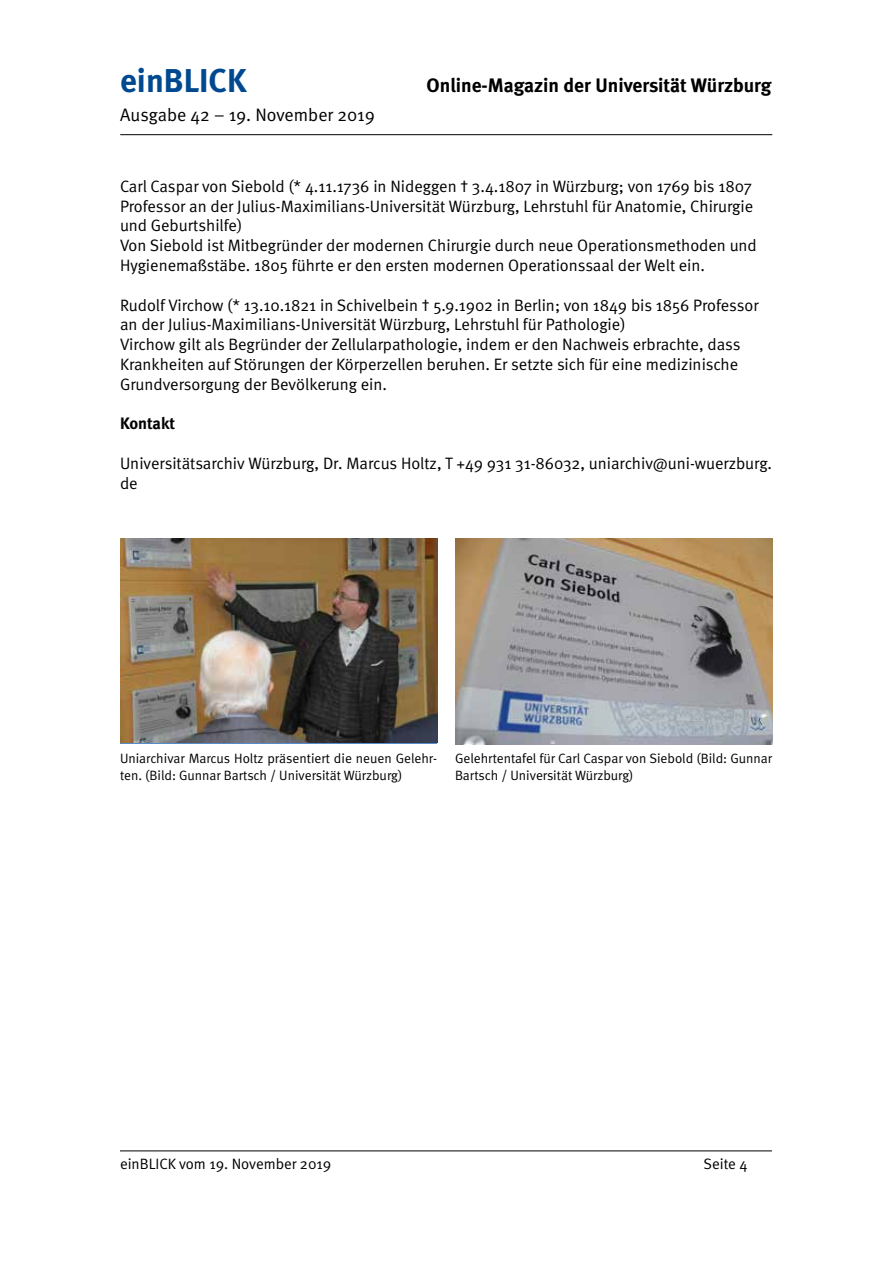
<style>
.page{position:relative;width:893px;height:1263px;background:#fff}
.page>*{position:absolute;margin:0;border:0;box-sizing:border-box;transform-origin:0 0}
.t1{font:700 33px "Meta";color:#004990}
.t2{font:700 19.5px "Meta";color:#000}
.t3{font:18px "Meta Normal";color:#000}
.t4{font:16.5px/19.8px "Meta Normal";color:#000}
.t5{font:700 16.5px "Meta";color:#000}
.t6{font:15px "Meta Normal";color:#000}
.t7{font:13.5px/16.2px "Meta Normal";color:#000}
</style>
<div class="page">
<hr style="left:120px;top:134px;width:652px;height:1px;background:#000">
<hr style="left:120px;top:1150px;width:652px;height:1px;background:#000">
<img style="left:120px;top:539px;width:317px;height:203px">
<img style="left:455px;top:539px;width:318px;height:205px">
<h1 class="t1" style="left:120px;top:61px;width:128px">einBLICK</h1>
<p class="t2" style="left:427px;top:74px;width:346px">Online-Magazin der Universität Würzburg</p>
<p class="t3" style="left:120px;top:105px;width:256px">Ausgabe 42 – 19. November 2019</p>
<p class="t4" style="left:120px;top:176px;width:638px">Carl Caspar von Siebold (* 4.11.1736 in Nideggen † 3.4.1807 in Würzburg; von 1769 bis 1807<br>Professor an der Julius-Maximilians-Universität Würzburg, Lehrstuhl für Anatomie, Chirurgie und Geburtshilfe)<br>Von Siebold ist Mitbegründer der modernen Chirurgie durch neue Operationsmethoden und Hygienemaßstäbe. 1805 führte er den ersten modernen Operationssaal der Welt ein.</p>
<p class="t4" style="left:120px;top:295px;width:640px">Rudolf Virchow (* 13.10.1821 in Schivelbein † 5.9.1902 in Berlin; von 1849 bis 1856 Professor an der Julius-Maximilians-Universität Würzburg, Lehrstuhl für Pathologie)<br>Virchow gilt als Begründer der Zellularpathologie, indem er den Nachweis erbrachte, dass Krankheiten auf Störungen der Körperzellen beruhen. Er setzte sich für eine medizinische Grundversorgung der Bevölkerung ein.</p>
<p class="t5" style="left:120px;top:414px;width:57px">Kontakt</p>
<p class="t4" style="left:120px;top:453px;width:654px">Universitätsarchiv Würzburg, Dr. Marcus Holtz, T +49 931 31-86032, uniarchiv@uni-wuerzburg. de</p>
<p class="t7" style="left:120px;top:750px;width:318px">Uniarchivar Marcus Holtz präsentiert die neuen Gelehr&shy;ten. (Bild: Gunnar Bartsch / Universität Würzburg)</p>
<p class="t7" style="left:455px;top:750px;width:318px">Gelehrtentafel für Carl Caspar von Siebold (Bild: Gunnar<br>Bartsch / Universität Würzburg)</p>
<p class="t6" style="left:120px;top:1155px;width:213px">einBLICK vom 19. November 2019</p>
<p class="t6" style="left:704px;top:1155px;width:45px">Seite 4</p>
</div>
